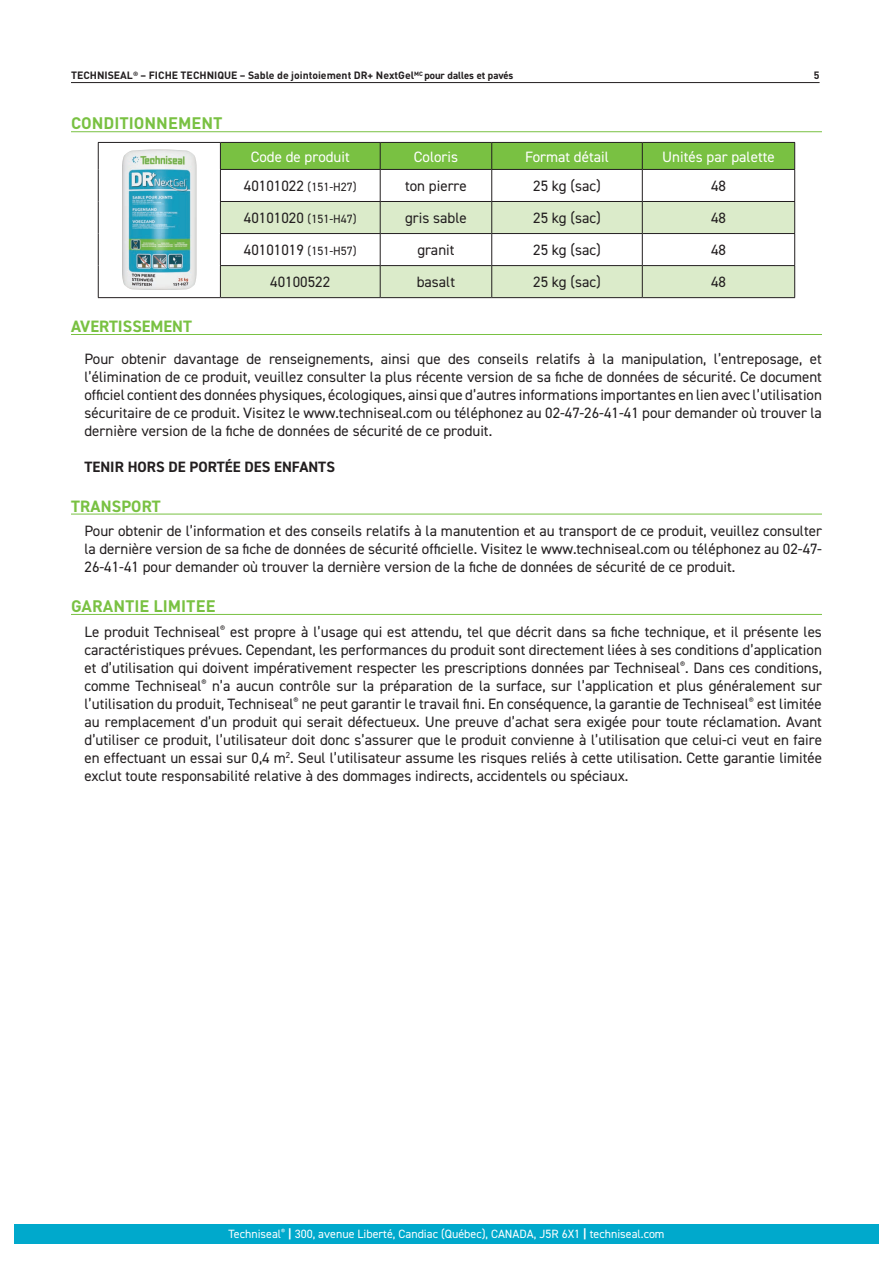
<style>
.page{position:relative;width:893px;height:1263px;background:#fff}
.page>*{position:absolute;margin:0;border:0;box-sizing:border-box;transform-origin:0 0}
.t1{font:700 16.5px "DIN";color:#79c142}
.t2{font:700 16.5px "DIN2014";color:#79c142}
.t3{font:15px/18px "DIN2014";color:#231f20;text-align:justify}
.t4{font:15px "DIN2014";color:#fff}
.t5{font:700 15px "DIN2014";color:#231f20}
.t6{font:12px "DIN2014";color:#fff}
.t7{font:12px "DIN2014";color:#231f20}
.t8{font:700 10.5px "DIN";color:#231f20}
.s1{font-family:"DIN2014"}
.s2{font-size:15px}
.s3{font-weight:700}
</style>
<div class="page">
<hr style="left:71px;top:82px;width:749px;height:1px;background:#231f20">
<hr style="left:71px;top:131px;width:751px;height:1px;background:#79c142">
<hr style="left:71px;top:334px;width:751px;height:1px;background:#79c142">
<hr style="left:71px;top:514px;width:751px;height:1px;background:#79c142">
<hr style="left:71px;top:614px;width:751px;height:1px;background:#79c142">
<div style="left:221px;top:202px;width:573px;height:95px;background:#dbebca"></div>
<svg style="left:221px;top:234px;width:573px;height:31px"></svg>
<hr style="left:98px;top:142px;width:122px;height:1px;background:#231f20">
<svg style="left:98px;top:143px;width:1px;height:26px"></svg>
<hr style="left:98px;top:169px;width:1px;height:32px;background:#231f20">
<hr style="left:220px;top:169px;width:160px;height:1px;background:#231f20">
<hr style="left:220px;top:170px;width:1px;height:31px;background:#231f20">
<hr style="left:492px;top:169px;width:150px;height:1px;background:#231f20">
<hr style="left:642px;top:169px;width:153px;height:1px;background:#231f20">
<hr style="left:642px;top:170px;width:1px;height:31px;background:#231f20">
<hr style="left:794px;top:170px;width:1px;height:31px;background:#231f20">
<hr style="left:98px;top:201px;width:1px;height:33px;background:#231f20">
<hr style="left:98px;top:234px;width:1px;height:32px;background:#231f20">
<hr style="left:220px;top:234px;width:1px;height:31px;background:#231f20">
<hr style="left:642px;top:234px;width:1px;height:31px;background:#231f20">
<hr style="left:794px;top:234px;width:1px;height:31px;background:#231f20">
<hr style="left:98px;top:266px;width:1px;height:31px;background:#231f20">
<hr style="left:98px;top:297px;width:122px;height:1px;background:#231f20">
<svg style="left:220px;top:142px;width:575px;height:27px;background:#75b940"></svg>
<hr style="left:380px;top:169px;width:112px;height:1px;background:#231f20">
<hr style="left:380px;top:170px;width:1px;height:31px;background:#231f20">
<hr style="left:380px;top:234px;width:1px;height:31px;background:#231f20">
<hr style="left:491px;top:170px;width:1px;height:31px;background:#231f20">
<hr style="left:491px;top:234px;width:1px;height:31px;background:#231f20">
<hr style="left:220px;top:202px;width:1px;height:31px;background:#231f20">
<hr style="left:220px;top:201px;width:160px;height:1px;background:#231f20">
<hr style="left:380px;top:201px;width:112px;height:1px;background:#231f20">
<hr style="left:492px;top:201px;width:150px;height:1px;background:#231f20">
<hr style="left:642px;top:201px;width:153px;height:1px;background:#231f20">
<hr style="left:380px;top:202px;width:1px;height:31px;background:#231f20">
<hr style="left:491px;top:202px;width:1px;height:31px;background:#231f20">
<hr style="left:642px;top:202px;width:1px;height:31px;background:#231f20">
<hr style="left:794px;top:202px;width:1px;height:31px;background:#231f20">
<hr style="left:220px;top:233px;width:160px;height:1px;background:#231f20">
<hr style="left:380px;top:233px;width:112px;height:1px;background:#231f20">
<hr style="left:492px;top:233px;width:150px;height:1px;background:#231f20">
<hr style="left:642px;top:233px;width:153px;height:1px;background:#231f20">
<hr style="left:220px;top:266px;width:1px;height:31px;background:#231f20">
<hr style="left:220px;top:265px;width:160px;height:1px;background:#231f20">
<hr style="left:380px;top:265px;width:112px;height:1px;background:#231f20">
<hr style="left:492px;top:265px;width:150px;height:1px;background:#231f20">
<hr style="left:642px;top:265px;width:153px;height:1px;background:#231f20">
<hr style="left:380px;top:266px;width:1px;height:31px;background:#231f20">
<hr style="left:491px;top:266px;width:1px;height:31px;background:#231f20">
<hr style="left:642px;top:266px;width:1px;height:31px;background:#231f20">
<hr style="left:794px;top:266px;width:1px;height:31px;background:#231f20">
<hr style="left:220px;top:297px;width:160px;height:1px;background:#231f20">
<hr style="left:380px;top:297px;width:112px;height:1px;background:#231f20">
<hr style="left:492px;top:297px;width:150px;height:1px;background:#231f20">
<hr style="left:642px;top:297px;width:153px;height:1px;background:#231f20">
<img style="left:122px;top:149px;width:75px;height:141px">
<div style="left:14px;top:1224px;width:864px;height:19px;background:#00a9cc"></div>
<p class="t8" style="left:71px;top:69px;width:444px">TECHNISEAL<sup>®</sup> – FICHE TECHNIQUE – Sable de jointoiement DR+ NextGel<sup>MC</sup> <span class="s1">pour dalles et pavés</span></p>
<p class="t8" style="left:814px;top:69px;width:7px">5</p>
<p class="t1" style="left:71px;top:113px;width:153px">CONDITIONNEMENT</p>
<p class="t4" style="left:251px;top:147px;width:101px">Code de produit</p>
<p class="t4" style="left:414px;top:147px;width:46px">Coloris</p>
<p class="t4" style="left:525px;top:147px;width:85px">Format détail</p>
<p class="t4" style="left:662px;top:147px;width:114px">Unités par palette</p>
<p class="t7" style="left:244px;top:180px;width:114px"><span class="s2">40101022</span> (151-H27)</p>
<p class="t3" style="left:405px;top:177px;width:63px">ton pierre</p>
<p class="t3" style="left:533px;top:177px;width:69px">25 kg (sac)</p>
<p class="t3" style="left:711px;top:177px;width:16px">48</p>
<p class="t7" style="left:244px;top:212px;width:114px"><span class="s2">40101020</span> (151-H47)</p>
<p class="t3" style="left:405px;top:209px;width:63px">gris sable</p>
<p class="t3" style="left:533px;top:209px;width:69px">25 kg (sac)</p>
<p class="t3" style="left:711px;top:209px;width:16px">48</p>
<p class="t7" style="left:244px;top:244px;width:114px"><span class="s2">40101019</span> (151-H57)</p>
<p class="t3" style="left:417px;top:241px;width:39px">granit</p>
<p class="t3" style="left:533px;top:241px;width:69px">25 kg (sac)</p>
<p class="t3" style="left:711px;top:241px;width:16px">48</p>
<p class="t3" style="left:270px;top:273px;width:61px">40100522</p>
<p class="t3" style="left:417px;top:273px;width:40px">basalt</p>
<p class="t3" style="left:533px;top:273px;width:69px">25 kg (sac)</p>
<p class="t3" style="left:711px;top:273px;width:16px">48</p>
<p class="t2" style="left:71px;top:315px;width:122px">AVERTISSEMENT</p>
<p class="t3" style="left:85px;top:349px;width:739px">Pour obtenir davantage de renseignements, ainsi que des conseils relatifs à la manipulation, l’entreposage, et l’élimination de ce produit, veuillez consulter la plus récente version de sa fiche de données de sécurité. Ce document officiel contient des données physiques, écologiques, ainsi que d’autres informations importantes en lien avec l’utilisation sécuritaire de ce produit. Visitez le www.techniseal.com ou téléphonez au 02-47-26-41-41 pour demander où trouver la dernière version de la fiche de données de sécurité de ce produit.</p>
<p class="t5" style="left:85px;top:456px;width:252px">TENIR HORS DE PORTÉE DES ENFANTS</p>
<p class="t2" style="left:71px;top:495px;width:91px">TRANSPORT</p>
<p class="t3" style="left:85px;top:522px;width:739px">Pour obtenir de l’information et des conseils relatifs à la manutention et au transport de ce produit, veuillez consulter la dernière version de sa fiche de données de sécurité officielle. Visitez le www.techniseal.com ou téléphonez au 02-47- 26-41-41 pour demander où trouver la dernière version de la fiche de données de sécurité de ce produit.</p>
<p class="t1" style="left:71px;top:595px;width:146px">GARANTIE LIMITEE</p>
<p class="t3" style="left:84px;top:622px;width:739px">Le produit Techniseal<sup>®</sup> est propre à l’usage qui est attendu, tel que décrit dans sa fiche technique, et il présente les caractéristiques prévues. Cependant, les performances du produit sont directement liées à ses conditions d’application et d’utilisation qui doivent impérativement respecter les prescriptions données par Techniseal<sup>®</sup>. Dans ces conditions, comme Techniseal<sup>®</sup> n’a aucun contrôle sur la préparation de la surface, sur l’application et plus généralement sur l’utilisation du produit, Techniseal<sup>®</sup> ne peut garantir le travail fini. En conséquence, la garantie de Techniseal<sup>®</sup> est limitée au remplacement d’un produit qui serait défectueux. Une preuve d’achat sera exigée pour toute réclamation. Avant d’utiliser ce produit, l’utilisateur doit donc s’assurer que le produit convienne à l’utilisation que celui-ci veut en faire en effectuant un essai sur 0,4 m<sup>2</sup>. Seul l’utilisateur assume les risques reliés à cette utilisation. Cette garantie limitée exclut toute responsabilité relative à des dommages indirects, accidentels ou spéciaux.</p>
<p class="t6" style="left:228px;top:1227px;width:438px">Techniseal<sup>®</sup> <span class="s3">|</span> 300, avenue Liberté, Candiac (Québec), CANADA, J5R 6X1 <span class="s3">|</span> techniseal.com</p>
</div>
